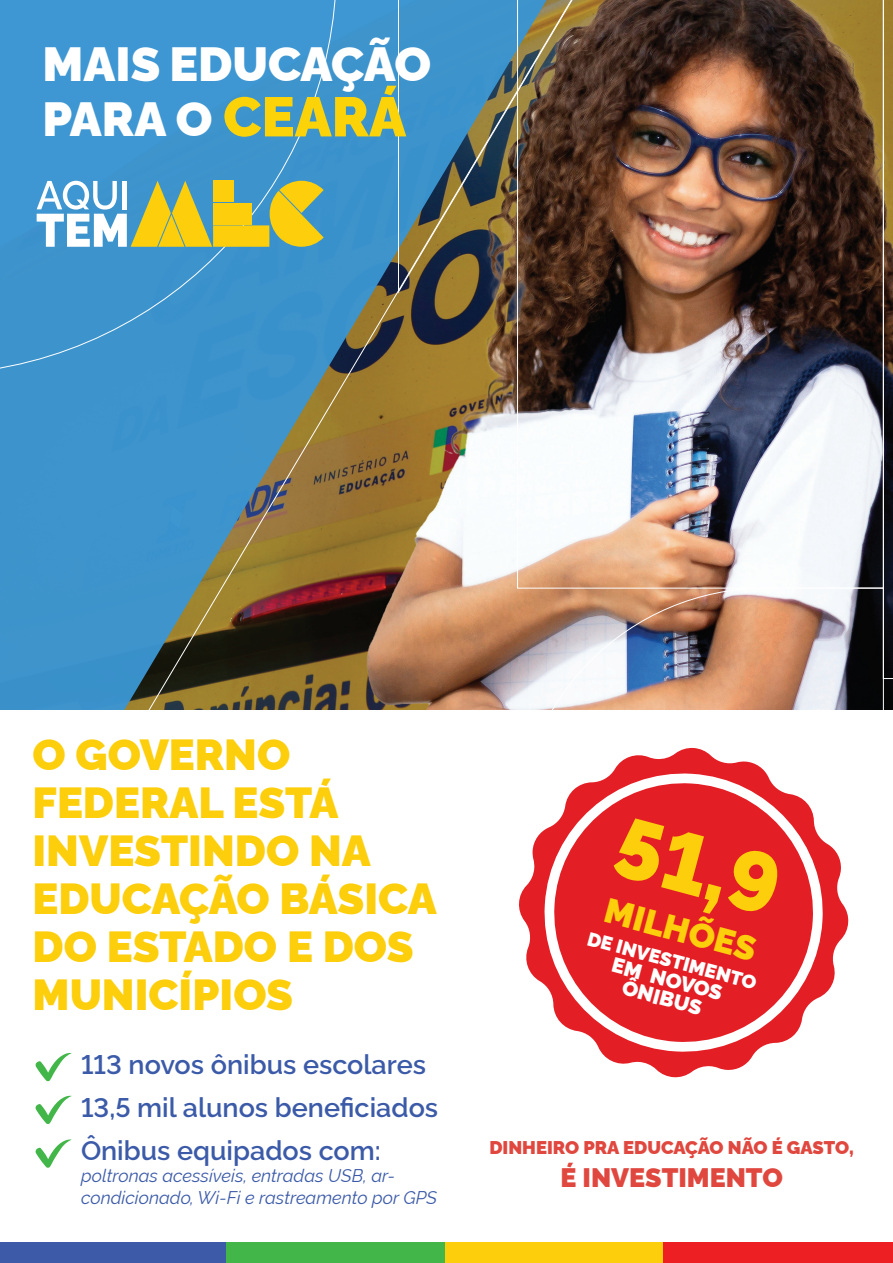
<style>
.page{position:relative;width:893px;height:1263px;background:#fff}
.page>*{position:absolute;margin:0;border:0;box-sizing:border-box;transform-origin:0 0}
.t1{font:900 84px "Rawline";color:#fcce0b}
.t2{font:900 48px/55.5px "Rawline";color:#fff}
.t3{font:900 43.5px/48px "Rawline";color:#fcce0b}
.t4{font:900 34.65px "Rawline";color:#fcce0b}
.t5{font:600 27px/43.2px "Rawline";color:#3b5aa8}
.t6{font:900 26.85px "Rawline";color:#e0473e}
.t7{font:900 21px/19.5px "Rawline";color:#fff;text-align:center}
.t8{font:900 19.35px "Rawline";color:#fff}
.t9{font:900 18.45px "Rawline";color:#e0473e}
.t10{font:italic 18px/21.6px "Rawline";color:#3b5aa8}
.s1{font-size:55.5px;color:#fcd308}
</style>
<div class="page">
<div style="left:0;top:1242px;width:226px;height:21px;background:#3d5aa8"></div>
<div style="left:226px;top:1242px;width:219px;height:21px;background:#42b649"></div>
<div style="left:445px;top:1242px;width:219px;height:21px;background:#fcce0b"></div>
<div style="left:664px;top:1242px;width:229px;height:21px;background:#ee1f23"></div>
<svg style="left:0;top:0;width:517px;height:710px;background:#6a8285"></svg>
<img style="left:517px;top:0;width:366px;height:588px">
<svg style="left:398px;top:0;width:195px;height:292px;background:#556466"></svg>
<svg style="left:884px;top:0;width:9px;height:679px;background:#4a3a1f"></svg>
<img style="left:517px;top:588px;width:367px;height:122px">
<div style="left:0;top:0;width:337px;height:375px;background:#3e94cc"></div>
<svg style="left:37px;top:181px;width:287px;height:66px;background:#aabc83"></svg>
<svg style="left:519px;top:748px;width:330px;height:329px"></svg>
<svg style="left:550px;top:779px;width:267px;height:267px;background:#e73f45"></svg>
<svg style="left:36px;top:1053px;width:36px;height:29px"></svg>
<svg style="left:36px;top:1096px;width:36px;height:28px"></svg>
<svg style="left:36px;top:1139px;width:36px;height:29px"></svg>
<h2 class="t2" style="left:43px;top:32px;width:390px">MAIS EDUCAÇÃO<br>PARA O <span class="s1">CEARÁ</span></h2>
<h3 class="t3" style="left:33px;top:727px;width:406px">O GOVERNO<br>FEDERAL ESTÁ<br>INVESTINDO NA<br>EDUCAÇÃO BÁSICA<br>DO ESTADO E DOS<br>MUNICÍPIOS</h3>
<h3 class="t5" style="left:81px;top:1040px;width:359px">113 novos ônibus escolares<br>13,5 mil alunos beneficiados<br>Ônibus equipados com:</h3>
<p class="t10" style="left:81px;top:1163px;width:358px">poltronas acessíveis, entradas USB, ar&shy;condicionado, Wi-Fi e rastreamento por GPS</p>
<h1 class="t1" style="left:633px;top:782px;width:169px;rotate:15deg">51,9</h1>
<h3 class="t4" style="left:612px;top:883px;width:157px;rotate:15deg">MILHÕES</h3>
<p class="t8" style="left:592px;top:923px;width:176px;rotate:15deg">DE INVESTIMENTO</p>
<p class="t7" style="left:615px;top:953px;width:115px;rotate:15deg">EM NOVOS<br>ÔNIBUS</p>
<p class="t9" style="left:489px;top:1134px;width:366px">DINHEIRO PRA EDUCAÇÃO NÃO É GASTO,</p>
<h3 class="t6" style="left:560px;top:1156px;width:224px">É INVESTIMENTO</h3>
</div>
